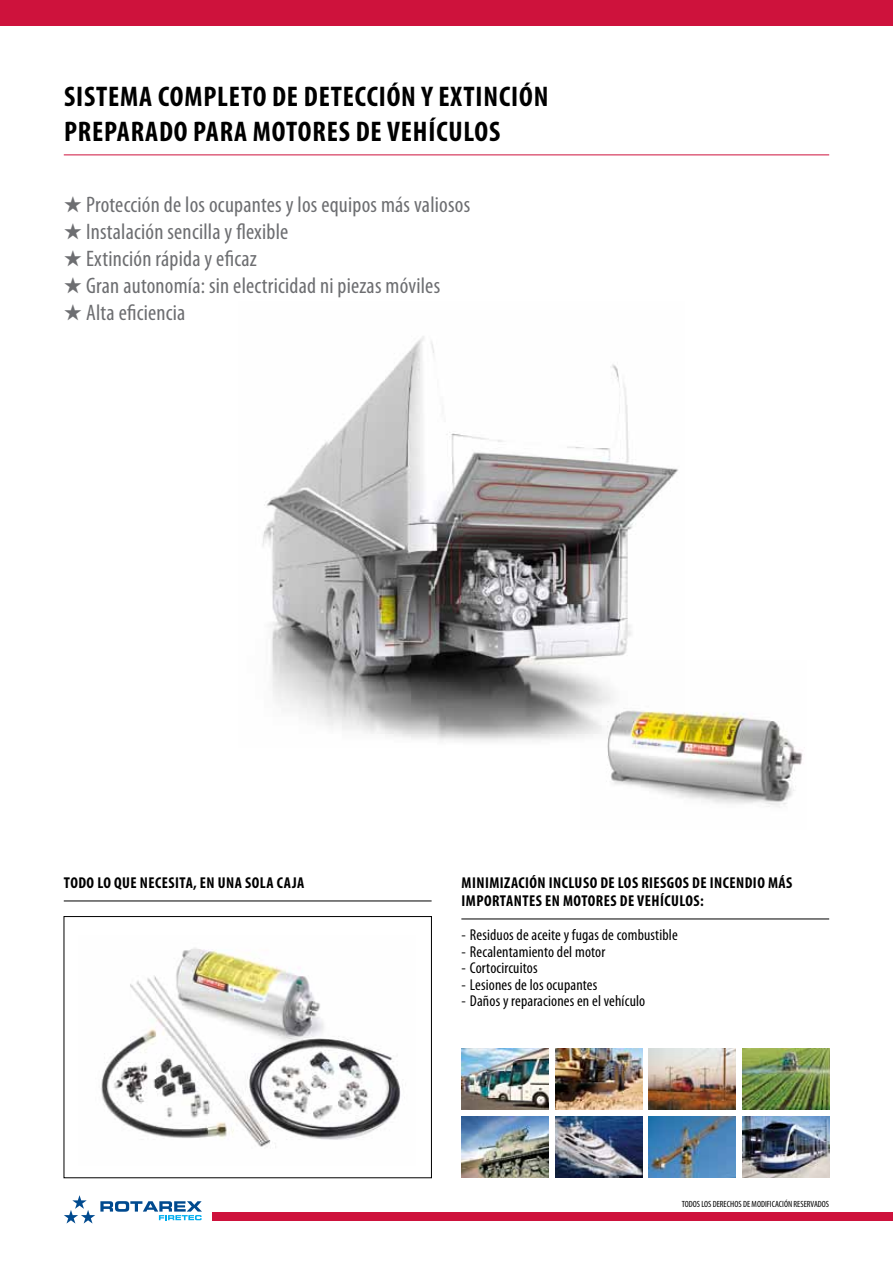
<style>
.page{position:relative;width:893px;height:1263px;background:#fff}
.page>*{position:absolute;margin:0;border:0;box-sizing:border-box;transform-origin:0 0}
.t1{font:700 condensed 28.5px/34.2px "Myriad Pro";letter-spacing:.03em;color:#000}
.t2{font:condensed 22.5px "Myriad Pro";letter-spacing:.01em;color:#6d6e71}
.t3{font:condensed 15.75px "Myriad Pro";letter-spacing:.01em;color:#000}
.t4{font:700 condensed 15.75px/18px "Myriad Pro";letter-spacing:.03em;color:#000}
.t5{font:condensed 9px "Myriad Pro";color:#000}
</style>
<div class="page">
<div style="left:213px;top:1212px;width:680px;height:8px;background:#ce123c"></div>
<div style="left:0;top:0;width:893px;height:26px;background:#ce123c"></div>
<div style="left:64px;top:916px;width:368px;height:262px;border:1px solid #000"></div>
<hr style="left:64px;top:154px;width:765px;height:1px;background:#ce123c">
<svg style="left:64px;top:1195px;width:138px;height:28px"></svg>
<img style="left:262px;top:336px;width:416px;height:406px">
<img style="left:580px;top:661px;width:223px;height:147px">
<img style="left:461px;top:1049px;width:87px;height:60px">
<img style="left:742px;top:1049px;width:87px;height:61px">
<img style="left:649px;top:1049px;width:87px;height:61px">
<img style="left:555px;top:1049px;width:87px;height:61px">
<img style="left:461px;top:1116px;width:87px;height:61px">
<img style="left:742px;top:1116px;width:87px;height:61px">
<img style="left:649px;top:1116px;width:86px;height:61px">
<img style="left:556px;top:1116px;width:86px;height:61px">
<img style="left:101px;top:948px;width:300px;height:200px">
<hr style="left:64px;top:900px;width:368px;height:1px;background:#000">
<hr style="left:461px;top:918px;width:368px;height:1px;background:#000">
<p class="t1" style="left:64px;top:79px;width:486px">SISTEMA COMPLETO DE DETECCIÓN Y EXTINCIÓN<br>PREPARADO PARA MOTORES DE VEHÍCULOS</p>
<p class="t2" style="left:64px;top:191px;width:408px">★ Protección de los ocupantes y los equipos más valiosos</p>
<p class="t2" style="left:64px;top:218px;width:226px">★ Instalación sencilla y flexible</p>
<p class="t2" style="left:64px;top:245px;width:195px">★ Extinción rápida y eficaz</p>
<p class="t2" style="left:64px;top:272px;width:378px">★ Gran autonomía: sin electricidad ni piezas móviles</p>
<p class="t2" style="left:64px;top:299px;width:123px">★ Alta eficiencia</p>
<p class="t4" style="left:64px;top:873px;width:242px">TODO LO QUE NECESITA, EN UNA SOLA CAJA</p>
<p class="t4" style="left:461px;top:873px;width:331px">MINIMIZACIÓN INCLUSO DE LOS RIESGOS DE INCENDIO MÁS<br>IMPORTANTES EN MOTORES DE VEHÍCULOS:</p>
<p class="t3" style="left:461px;top:925px;width:218px">- Residuos de aceite y fugas de combustible</p>
<p class="t3" style="left:461px;top:942px;width:145px">- Recalentamiento del motor</p>
<p class="t3" style="left:461px;top:958px;width:78px">- Cortocircuitos</p>
<p class="t3" style="left:461px;top:975px;width:137px">- Lesiones de los ocupantes</p>
<p class="t3" style="left:461px;top:992px;width:185px">- Daños y reparaciones en el vehículo</p>
<p class="t5" style="left:682px;top:1198px;width:149px">TODOS LOS DERECHOS DE MODIFICACIÓN RESERVADOS</p>
</div>
